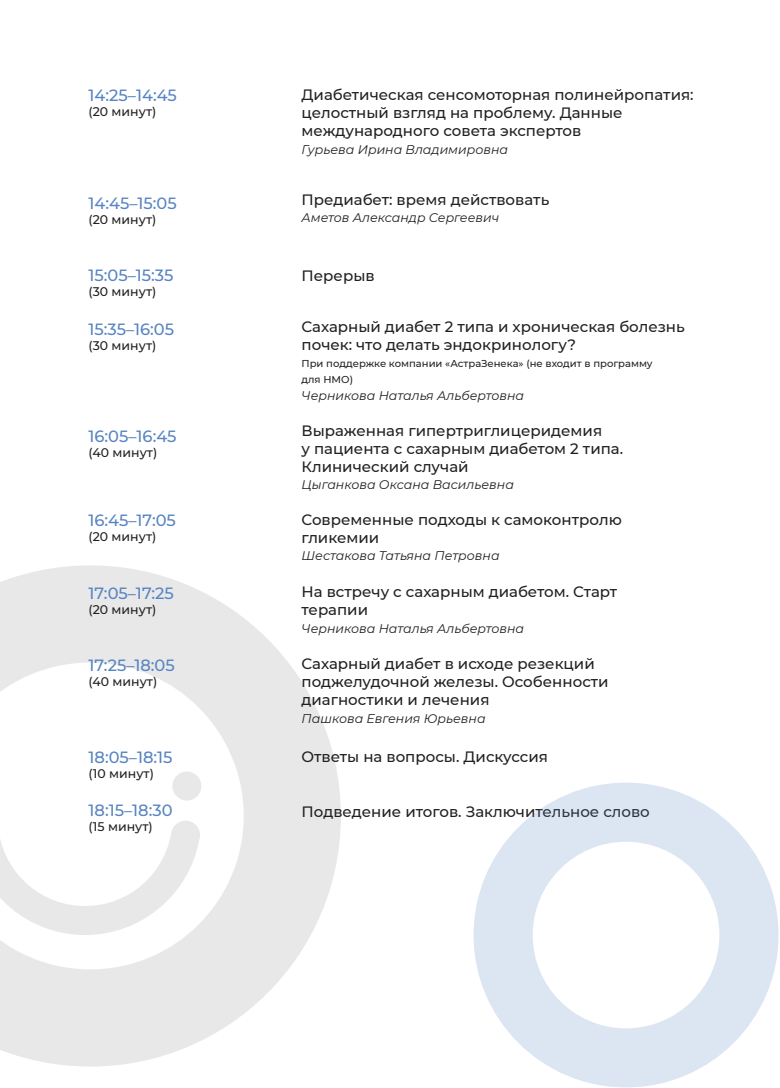
<style>
.page{position:relative;width:780px;height:1088px;background:#fff}
.page>*{position:absolute;margin:0;border:0;box-sizing:border-box;transform-origin:0 0}
.t1{font:500 16.25px "Montserrat";color:#5784c2}
.t2{font:500 15px/18px "Montserrat";color:#231f20}
.t3{font:italic 12.5px "Montserrat";color:#231f20}
.t4{font:500 12.5px "Montserrat";color:#231f20}
.t5{font:500 10px/16.2px "Montserrat";color:#231f20}
</style>
<div class="page">
<svg style="left:0;top:565px;width:341px;height:501px;fill:#e8e8e9"></svg>
<svg style="left:473px;top:782px;width:305px;height:305px"></svg>
<p class="t1" style="left:89px;top:84px;width:90px">14:25–14:45</p>
<p class="t4" style="left:89px;top:102px;width:69px">(20 минут)</p>
<p class="t1" style="left:89px;top:192px;width:90px">14:45–15:05</p>
<p class="t4" style="left:89px;top:210px;width:69px">(20 минут)</p>
<p class="t1" style="left:89px;top:264px;width:86px">15:05–15:35</p>
<p class="t4" style="left:89px;top:282px;width:69px">(30 минут)</p>
<p class="t1" style="left:89px;top:318px;width:87px">15:35–16:05</p>
<p class="t4" style="left:89px;top:336px;width:69px">(30 минут)</p>
<p class="t1" style="left:89px;top:425px;width:89px">16:05–16:45</p>
<p class="t4" style="left:89px;top:444px;width:70px">(40 минут)</p>
<p class="t1" style="left:89px;top:509px;width:89px">16:45–17:05</p>
<p class="t4" style="left:89px;top:528px;width:69px">(20 минут)</p>
<p class="t1" style="left:89px;top:582px;width:87px">17:05–17:25</p>
<p class="t4" style="left:89px;top:601px;width:69px">(20 минут)</p>
<p class="t1" style="left:89px;top:654px;width:88px">17:25–18:05</p>
<p class="t4" style="left:89px;top:673px;width:70px">(40 минут)</p>
<p class="t1" style="left:89px;top:746px;width:85px">18:05–18:15</p>
<p class="t4" style="left:89px;top:764px;width:67px">(10 минут)</p>
<p class="t1" style="left:89px;top:799px;width:85px">18:15–18:30</p>
<p class="t4" style="left:89px;top:818px;width:66px">(15 минут)</p>
<p class="t2" style="left:301px;top:85px;width:393px">Диабетическая сенсомоторная полинейропатия: целостный взгляд на проблему. Данные международного совета экспертов</p>
<p class="t3" style="left:301px;top:140px;width:208px">Гурьева Ирина Владимировна</p>
<p class="t2" style="left:301px;top:190px;width:249px">Предиабет: время действовать</p>
<p class="t3" style="left:301px;top:209px;width:199px">Аметов Александр Сергеевич</p>
<p class="t2" style="left:301px;top:266px;width:75px">Перерыв</p>
<p class="t2" style="left:301px;top:317px;width:384px">Сахарный диабет 2 типа и хроническая болезнь почек: что делать эндокринологу?</p>
<p class="t5" style="left:301px;top:354px;width:352px">При поддержке компании «АстраЗенека» (не входит в программу для НМО)</p>
<p class="t3" style="left:301px;top:387px;width:224px">Черникова Наталья Альбертовна</p>
<p class="t2" style="left:301px;top:421px;width:323px">Выраженная гипертриглицеридемия<br>у пациента с сахарным диабетом 2 типа.<br>Клинический случай</p>
<p class="t3" style="left:301px;top:476px;width:214px">Цыганкова Оксана Васильевна</p>
<p class="t2" style="left:301px;top:510px;width:322px">Современные подходы к самоконтролю гликемии</p>
<p class="t3" style="left:301px;top:547px;width:199px">Шестакова Татьяна Петровна</p>
<p class="t2" style="left:301px;top:582px;width:317px">На встречу с сахарным диабетом. Старт терапии</p>
<p class="t3" style="left:301px;top:619px;width:224px">Черникова Наталья Альбертовна</p>
<p class="t2" style="left:301px;top:654px;width:308px">Сахарный диабет в исходе резекций поджелудочной железы. Особенности диагностики и лечения</p>
<p class="t3" style="left:301px;top:710px;width:185px">Пашкова Евгения Юрьевна</p>
<p class="t2" style="left:301px;top:747px;width:248px">Ответы на вопросы. Дискуссия</p>
<p class="t2" style="left:301px;top:802px;width:350px">Подведение итогов. Заключительное слово</p>
</div>
